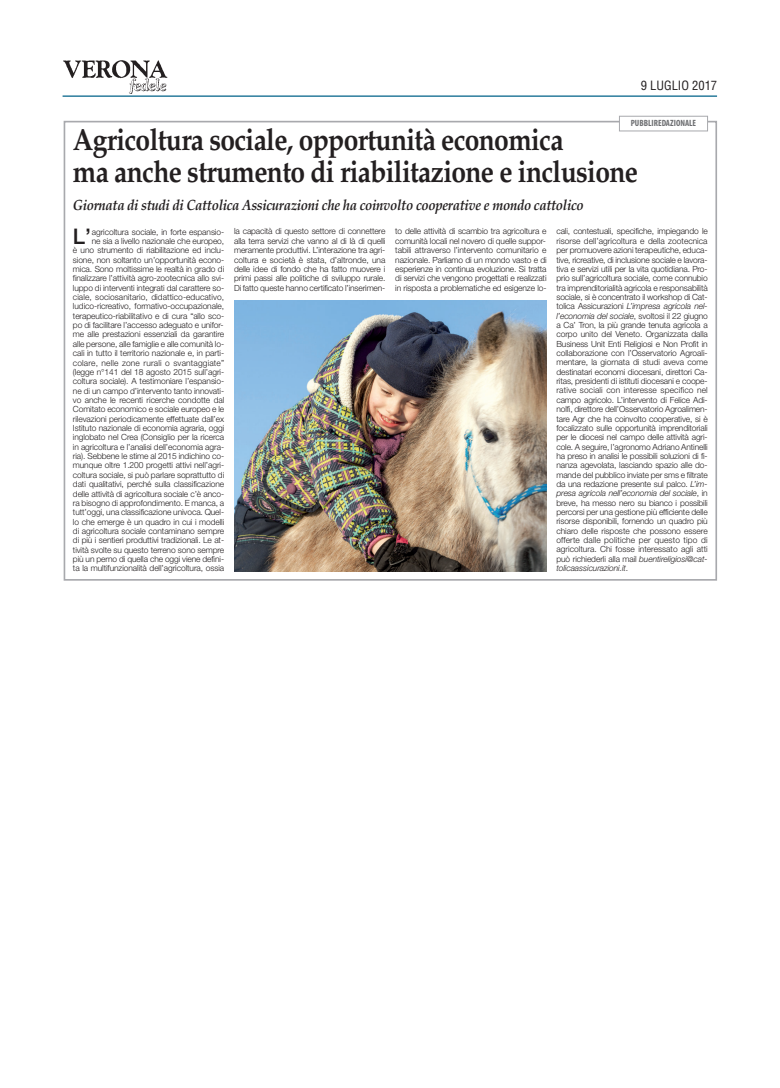
<style>
.page{position:relative;width:780px;height:1088px;background:#fff}
.page>*{position:absolute;margin:0;border:0;box-sizing:border-box;transform-origin:0 0}
.t1{font:700 30.5px/31.4px "Palatino";letter-spacing:-.025em;color:#231f20;scale:.87 1}
.t2{font:500 21.5px "Helvetica Neue LT Std";color:#231f20}
.t3{font:italic 700 14.88px "Palatino";letter-spacing:-.025em;color:#231f20;scale:.89 1}
.t4{font:condensed 12.5px "Helvetica LT Std";color:#231f20}
.t5{font:700 condensed 9.12px "Myriad Pro";color:#6c6d70}
.t6{font:500 8.62px "Berkeley Std";letter-spacing:.015em;color:#231f20}
.t7{font:300 8.5px/9.4px "Helvetica Neue LT Std";letter-spacing:-.01em;color:#231f20;text-align:justify}
.s1{font-style:italic}
</style>
<div class="page">
<hr style="left:63px;top:95px;width:654px;height:2px;background:#006288">
<img style="left:63px;top:60px;width:105px;height:34px">
<div style="left:64px;top:121px;width:653px;height:460px;border:2px solid #a8a9ad"></div>
<div style="left:619px;top:116px;width:88px;height:15px;background:#fff"></div>
<div style="left:619px;top:116px;width:88px;height:15px;border:1px solid #a8a9ad"></div>
<img style="left:234px;top:300px;width:312px;height:271px">
<p class="t6" style="left:594px;top:78px;width:124px">difficile da raggiungere è ciò che</p>
<h3 class="t4" style="left:640px;top:78px;width:78px">9 LUGLIO 2017</h3>
<p class="t5" style="left:630px;top:118px;width:67px">PUBBLIREDAZIONALE</p>
<h1 class="t1" style="left:73px;top:125px;width:651px">Agricoltura sociale, opportunità economica<br>ma anche strumento di riabilitazione e inclusione</h1>
<h3 class="t3" style="left:73px;top:196px;width:575px">Giornata di studi di Cattolica Assicurazioni che ha coinvolto cooperative e mondo cattolico</h3>
<p class="t7" style="left:73px;top:227px;width:153px;text-align:right">agricoltura sociale, in forte espansio-<br>ne sia a livello nazionale che europeo,<br>è uno strumento di riabilitazione ed inclu&shy;sione, non soltanto un’opportunità econo&shy;mica. Sono moltissime le realtà in grado di finalizzare l’attività agro-zootecnica allo svi&shy;luppo di interventi integrati dal carattere so&shy;ciale, sociosanitario, didattico-educativo, ludico-ricreativo, formativo-occupazionale, terapeutico-riabilitativo e di cura “allo sco&shy;po di facilitare l’accesso adeguato e unifor&shy;me alle prestazioni essenziali da garantire alle persone, alle famiglie e alle comunità lo&shy;cali in tutto il territorio nazionale e, in parti&shy;colare, nelle zone rurali o svantaggiate” (legge n°141 del 18 agosto 2015 sull’agri&shy;coltura sociale). A testimoniare l’espansio&shy;ne di un campo d’intervento tanto innovati&shy;vo anche le recenti ricerche condotte dal Comitato economico e sociale europeo e le rilevazioni periodicamente effettuate dall’ex Istituto nazionale di economia agraria, oggi inglobato nel Crea (Consiglio per la ricerca in agricoltura e l’analisi dell’economia agra&shy;ria). Sebbene le stime al 2015 indichino co&shy;munque oltre 1.200 progetti attivi nell’agri&shy;coltura sociale, si può parlare soprattutto di dati qualitativi, perché sulla classificazione delle attività di agricoltura sociale c’è anco&shy;ra bisogno di approfondimento. E manca, a tutt’oggi, una classificazione univoca. Quel&shy;lo che emerge è un quadro in cui i modelli di agricoltura sociale contaminano sempre di più i sentieri produttivi tradizionali. Le at&shy;tività svolte su questo terreno sono sempre più un perno di quella che oggi viene defini&shy;ta la multifunzionalità dell’agricoltura, ossia</p>
<p class="t7" style="left:234px;top:227px;width:153px">la capacità di questo settore di connettere alla terra servizi che vanno al di là di quelli meramente produttivi. L’interazione tra agri&shy;coltura e società è stata, d’altronde, una delle idee di fondo che ha fatto muovere i primi passi alle politiche di sviluppo rurale.<br>Di fatto queste hanno certificato l’inserimen-</p>
<p class="t7" style="left:395px;top:227px;width:153px">to delle attività di scambio tra agricoltura e comunità locali nel novero di quelle suppor&shy;tabili attraverso l’intervento comunitario e nazionale. Parliamo di un mondo vasto e di esperienze in continua evoluzione. Si tratta di servizi che vengono progettati e realizzati in risposta a problematiche ed esigenze lo-</p>
<p class="t7" style="left:556px;top:227px;width:153px">cali, contestuali, specifiche, impiegando le risorse dell’agricoltura e della zootecnica per promuovere azioni terapeutiche, educa&shy;tive, ricreative, di inclusione sociale e lavora&shy;tiva e servizi utili per la vita quotidiana. Pro&shy;prio sull’agricoltura sociale, come connubio tra imprenditorialità agricola e responsabilità sociale, si è concentrato il workshop di Cat&shy;tolica Assicurazioni <span class="s1">L’impresa agricola nel&shy;l’economia del sociale</span>, svoltosi il 22 giugno a Ca’ Tron, la più grande tenuta agricola a corpo unito del Veneto. Organizzata dalla Business Unit Enti Religiosi e Non Profit in collaborazione con l’Osservatorio Agroali&shy;mentare, la giornata di studi aveva come destinatari economi diocesani, direttori Ca&shy;ritas, presidenti di istituti diocesani e coope&shy;rative sociali con interesse specifico nel campo agricolo. L’intervento di Felice Adi&shy;nolfi, direttore dell’Osservatorio Agroalimen&shy;tare Agr che ha coinvolto cooperative, si è focalizzato sulle opportunità imprenditoriali per le diocesi nel campo delle attività agri&shy;cole. A seguire, l’agronomo Adriano Antinelli ha preso in analisi le possibili soluzioni di fi&shy;nanza agevolata, lasciando spazio alle do&shy;mande del pubblico inviate per sms e filtrate da una redazione presente sul palco. <span class="s1">L’im&shy;presa agricola nell’economia del sociale</span>, in breve, ha messo nero su bianco i possibili percorsi per una gestione più efficiente delle risorse disponibili, fornendo un quadro più chiaro delle risposte che possono essere offerte dalle politiche per questo tipo di agricoltura. Chi fosse interessato agli atti può richiederli alla mail <span class="s1">buentireligiosi@cat&shy;tolicaassicurazioni.it</span>.</p>
<h2 class="t2" style="left:73px;top:223px;width:20px">L’</h2>
</div>
